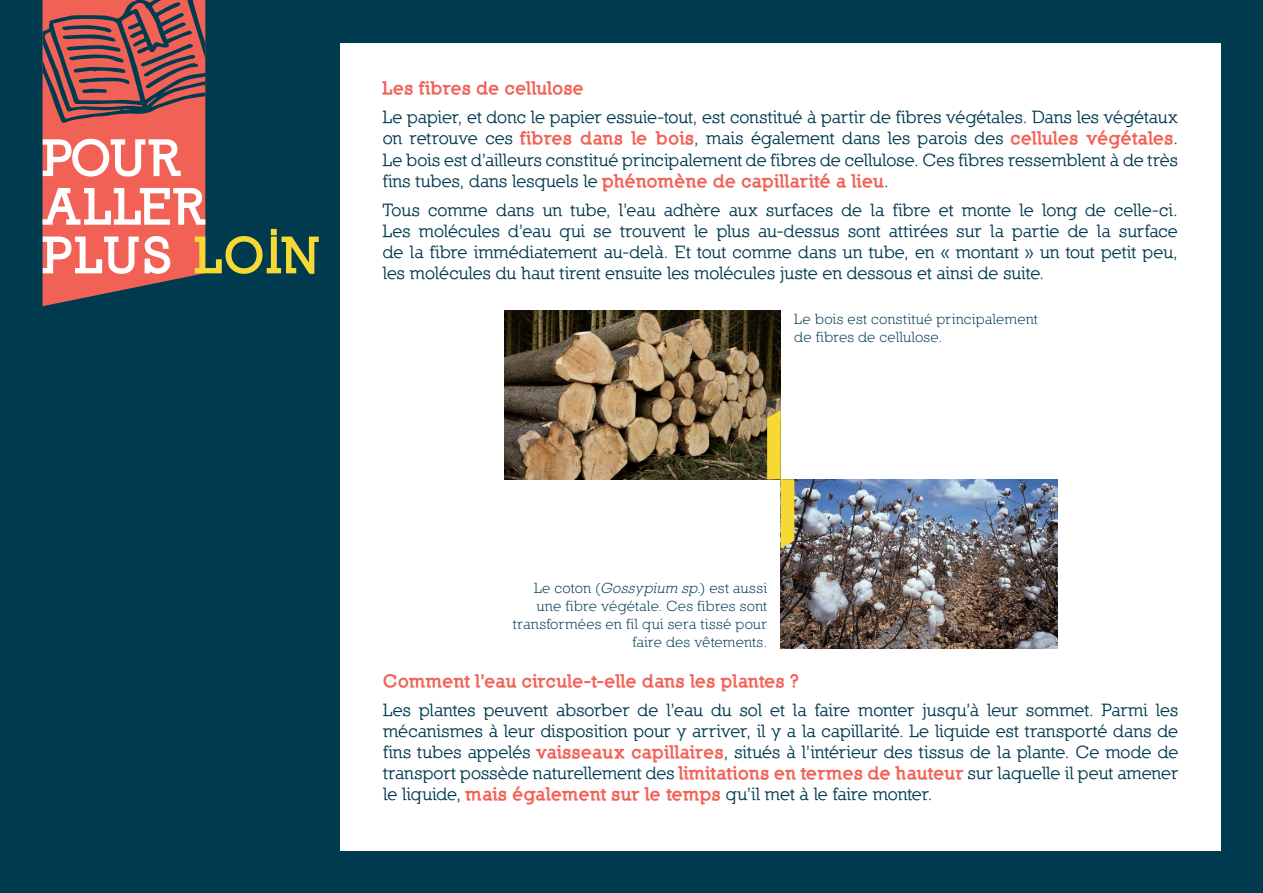
<style>
.page{position:relative;width:1263px;height:893px;background:#003a4e}
.page>*{position:absolute;margin:0;border:0;box-sizing:border-box;transform-origin:0 0}
.t1{font:700 18px/21px "Nilland";color:#003a4e;text-align:justify}
.t2{font:900 18px "Nilland";color:#f16156}
.t3{font:15px/18px "Nilland";letter-spacing:.01em;color:#003a4e;text-align:right}
.s1{font-weight:900;color:#f16156}
.s2{font-style:italic}
</style>
<div class="page">
<svg style="left:43px;top:123px;width:162px;height:183px;fill:#f16156"></svg>
<svg style="left:43px;top:188px;width:276px;height:86px"></svg>
<svg style="left:43px;top:139px;width:138px;height:38px;background:#f6a39d"></svg>
<svg style="left:43px;top:0;width:162px;height:123px"></svg>
<div style="left:340px;top:43px;width:880px;height:807px;background:#fff"></div>
<img style="left:504px;top:310px;width:277px;height:169px">
<img style="left:781px;top:479px;width:276px;height:169px">
<svg style="left:767px;top:410px;width:27px;height:138px"></svg>
<p class="t2" style="left:383px;top:77px;width:203px">Les fibres de cellulose</p>
<p class="t1" style="left:383px;top:107px;width:797px">Le papier, et donc le papier essuie-tout, est constitué à partir de fibres végétales. Dans les végétaux on retrouve ces <span class="s1">fibres dans le bois</span>, mais également dans les parois des <span class="s1">cellules végétales</span>.<br>Le bois est d’ailleurs constitué principalement de fibres de cellulose. Ces fibres ressemblent à de très fins tubes, dans lesquels le <span class="s1">phénomène de capillarité a lieu</span>.</p>
<p class="t1" style="left:383px;top:199px;width:797px">Tous comme dans un tube, l’eau adhère aux surfaces de la fibre et monte le long de celle-ci.<br>Les molécules d’eau qui se trouvent le plus au-dessus sont attirées sur la partie de la surface de la fibre immédiatement au-delà. Et tout comme dans un tube, en « montant » un tout petit peu, les molécules du haut tirent ensuite les molécules juste en dessous et ainsi de suite.</p>
<p class="t3" style="left:794px;top:310px;width:245px;text-align:left">Le bois est constitué principalement de fibres de cellulose.</p>
<p class="t3" style="left:513px;top:578px;width:256px">Le coton (<span class="s2">Gossypium sp.</span>) est aussi une fibre végétale. Ces fibres sont transformées en fil qui sera tissé pour faire des vêtements.</p>
<p class="t2" style="left:383px;top:669px;width:418px">Comment l’eau circule-t-elle dans les plantes ?</p>
<p class="t1" style="left:383px;top:700px;width:797px">Les plantes peuvent absorber de l’eau du sol et la faire monter jusqu’à leur sommet. Parmi les mécanismes à leur disposition pour y arriver, il y a la capillarité. Le liquide est transporté dans de fins tubes appelés <span class="s1">vaisseaux capillaires</span>, situés à l’intérieur des tissus de la plante. Ce mode de transport possède naturellement des <span class="s1">limitations en termes de hauteur</span> sur laquelle il peut amener le liquide, <span class="s1">mais également sur le temps</span> qu’il met à le faire monter.</p>
</div>
